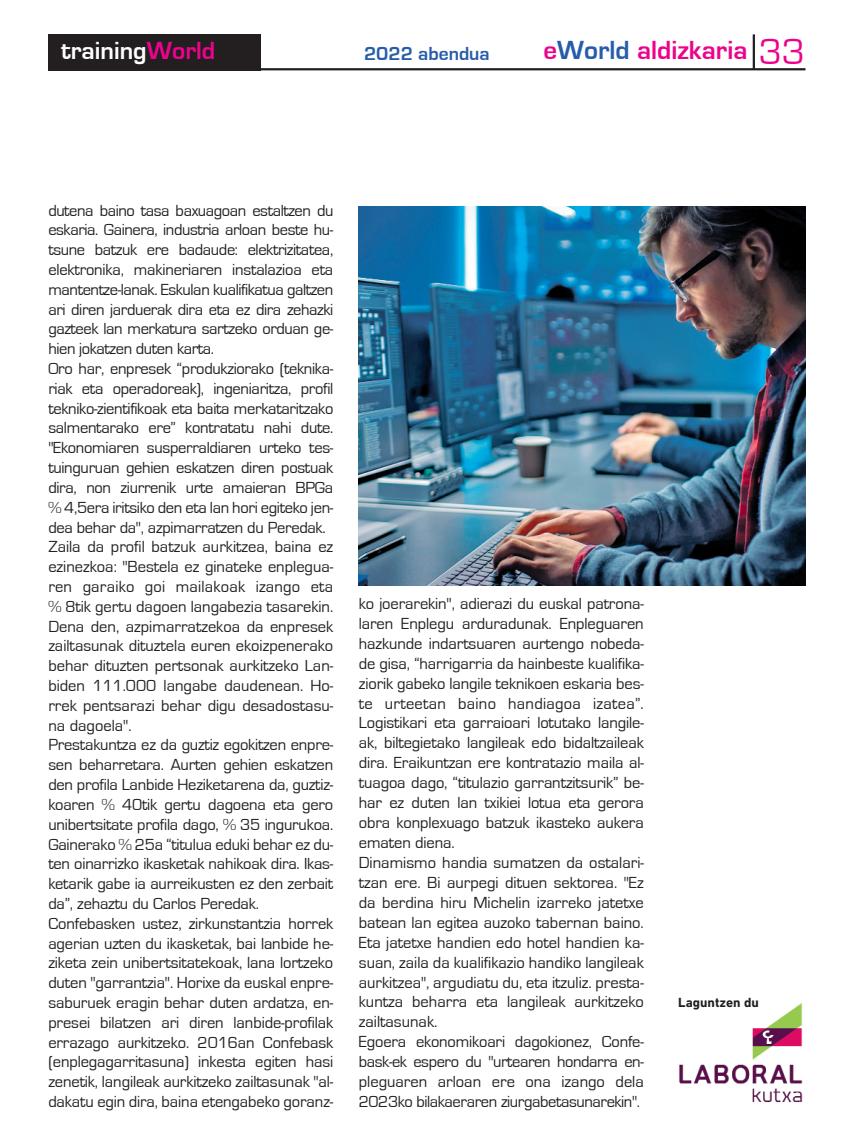
<style>
.page{position:relative;width:855px;height:1144px;background:#fff}
.page>*{position:absolute;margin:0;border:0;box-sizing:border-box;transform-origin:0 0}
.t1{font:700 27px "Eurostile";color:#ed028c}
.t2{font:700 25.5px "Eurostile";color:#fff}
.t3{font:700 19.5px "Eurostile";color:#275caa}
.t4{font:16.5px/19.8px "Eurostile";letter-spacing:-.005em;color:#231f20}
.t5{font:700 13.5px "DIN Next LT Pro";color:#231f20}
.s1{color:#ed028c}
.s2{color:#275caa}
.s3{font-weight:400;font-size:37.5px}
</style>
<div class="page">
<img style="left:679px;top:1003px;width:124px;height:99px">
<hr style="left:48px;top:68px;width:757px;height:2px;background:#231f20">
<div style="left:48px;top:34px;width:213px;height:37px;background:#231f20"></div>
<hr style="left:752px;top:34px;width:3px;height:35px;background:#231f20">
<img style="left:359px;top:207px;width:446px;height:378px">
<h2 class="t2" style="left:61px;top:38px;width:155px">training<span class="s1">World</span></h2>
<p class="t3" style="left:364px;top:45px;width:127px">2022 abendua</p>
<h1 class="t1" style="left:543px;top:37px;width:263px">e<span class="s2">World</span> aldizkaria <span class="s3">33</span></h1>
<p class="t4" style="left:48px;top:201px;width:286px">dutena baino tasa baxuagoan estaltzen du eskaria. Gainera, industria arloan beste hu&shy;tsune batzuk ere badaude: elektrizitatea, elektronika, makineriaren instalazioa eta mantentze-lanak. Eskulan kualifikatua galtzen ari diren jarduerak dira eta ez dira zehazki gazteek lan merkatura sartzeko orduan ge&shy;hien jokatzen duten karta.<br>Oro har, enpresek “produkziorako (teknika&shy;riak eta operadoreak), ingeniaritza, profil tekniko-zientifikoak eta baita merkataritzako salmentarako ere” kontratatu nahi dute. "Ekonomiaren susperraldiaren urteko tes&shy;tuinguruan gehien eskatzen diren postuak dira, non ziurrenik urte amaieran BPGa % 4,5era iritsiko den eta lan hori egiteko jen&shy;dea behar da", azpimarratzen du Peredak.<br>Zaila da profil batzuk aurkitzea, baina ez ezinezkoa: "Bestela ez ginateke enplegua&shy;ren garaiko goi mailakoak izango eta % 8tik gertu dagoen langabezia tasarekin.<br>Dena den, azpimarratzekoa da enpresek zailtasunak dituztela euren ekoizpenerako behar dituzten pertsonak aurkitzeko Lan&shy;biden 111.000 langabe daudenean. Ho&shy;rrek pentsarazi behar digu desadostasu&shy;na dagoela".<br>Prestakuntza ez da guztiz egokitzen enpre&shy;sen beharretara. Aurten gehien eskatzen den profila Lanbide Heziketarena da, guztiz&shy;koaren % 40tik gertu dagoena eta gero unibertsitate profila dago, % 35 ingurukoa.<br>Gainerako % 25a “titulua eduki behar ez du&shy;ten oinarrizko ikasketak nahikoak dira. Ikas&shy;ketarik gabe ia aurreikusten ez den zerbait da”, zehaztu du Carlos Peredak.<br>Confebasken ustez, zirkunstantzia horrek agerian uzten du ikasketak, bai lanbide he&shy;ziketa zein unibertsitatekoak, lana lortzeko duten "garrantzia". Horixe da euskal enpre&shy;saburuek eragin behar duten ardatza, en&shy;presei bilatzen ari diren lanbide-profilak errazago aurkitzeko. 2016an Confebask (enplegagarritasuna) inkesta egiten hasi zenetik, langileak aurkitzeko zailtasunak "al&shy;dakatu egin dira, baina etengabeko goranz-</p>
<p class="t4" style="left:359px;top:594px;width:286px">ko joerarekin", adierazi du euskal patrona&shy;laren Enplegu arduradunak. Enpleguaren hazkunde indartsuaren aurtengo nobeda&shy;de gisa, “harrigarria da hainbeste kualifika&shy;ziorik gabeko langile teknikoen eskaria bes&shy;te urteetan baino handiagoa izatea”.<br>Logistikari eta garraioari lotutako langile&shy;ak, biltegietako langileak edo bidaltzaileak dira. Eraikuntzan ere kontratazio maila al&shy;tuagoa dago, “titulazio garrantzitsurik” be&shy;har ez duten lan txikiei lotua eta gerora obra konplexuago batzuk ikasteko aukera ematen diena.<br>Dinamismo handia sumatzen da ostalari&shy;tzan ere. Bi aurpegi dituen sektorea. "Ez da berdina hiru Michelin izarreko jatetxe batean lan egitea auzoko tabernan baino.<br>Eta jatetxe handien edo hotel handien ka&shy;suan, zaila da kualifikazio handiko langileak aurkitzea", argudiatu du, eta itzuliz. presta&shy;kuntza beharra eta langileak aurkitzeko zailtasunak.<br>Egoera ekonomikoari dagokionez, Confe&shy;bask-ek espero du "urtearen hondarra en&shy;pleguaren arloan ere ona izango dela 2023ko bilakaeraren ziurgabetasunarekin".</p>
<p class="t5" style="left:678px;top:997px;width:82px">Laguntzen du</p>
</div>
